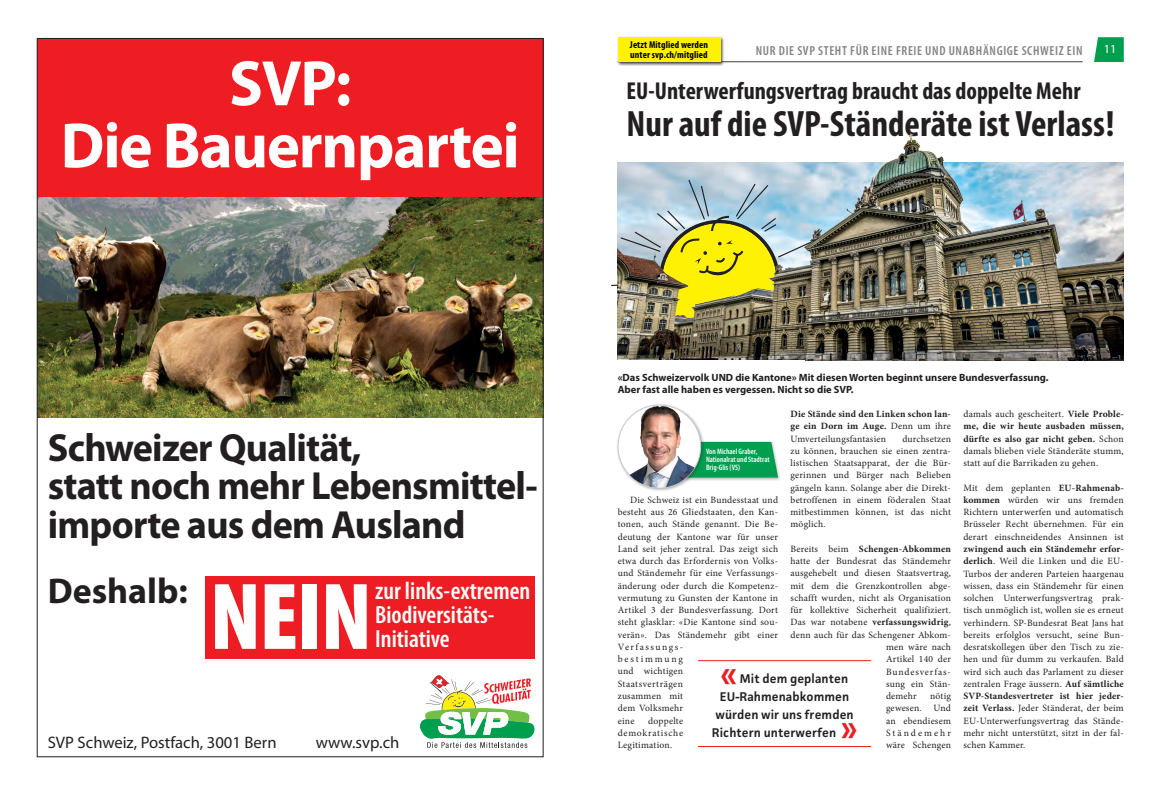
<style>
.page{position:relative;width:1161px;height:794px;background:#fff}
.page>*{position:absolute;margin:0;border:0;box-sizing:border-box;transform-origin:0 0}
.t1{font:900 condensed 95.73px "Myriad Pro";color:#fff}
.t2{font:700 64.75px/62.1px "Myriad Pro";letter-spacing:-.02em;color:#fff;text-align:center}
.t3{font:700 condensed 40.95px "Myriad Pro";color:#ee1d23}
.t4{font:700 39.38px/38.5px "Myriad Pro";letter-spacing:-.02em;color:#231f20}
.t5{font:700 condensed 36.75px "Myriad Pro";color:#231f20}
.t6{font:700 35.88px "Myriad Pro";color:#231f20}
.t7{font:600 condensed 25.03px/24.3px "Myriad Pro";color:#fff}
.t8{font:700 condensed 24.5px "Myriad Pro";color:#231f20}
.t9{font:16.62px "Myriad Pro";color:#231f20}
.t10{font:600 condensed 13.12px "Myriad Pro";letter-spacing:.05em;color:#808285}
.t11{font:600 12.69px "Facit";letter-spacing:.005em;color:#231f20}
.t12{font:12.25px "Myriad Pro";color:#fff}
.t13{font:700 10.5px/12.2px "Myriad Pro";color:#231f20}
.t14{font:700 condensed 10.06px/10.8px "Myriad Pro";letter-spacing:.01em;color:#000012}
.t15{font:9.62px/12.2px "Minion Pro";letter-spacing:.02em;color:#231f20;text-align:justify}
.t16{font:700 9.62px/12.2px "Minion Pro";letter-spacing:.02em;color:#231f20;text-align:justify}
.t17{font:9.62px "Minion Pro";letter-spacing:.09em;color:#231f20}
.t18{font:600 condensed 7.88px/7.9px "Myriad Pro";color:#fff}
.s1{font-weight:400}
.s2{font-weight:700}
</style>
<div class="page">
<svg style="left:1094px;top:37px;width:30px;height:25px"></svg>
<hr style="left:618px;top:61px;width:464px;height:1px;background:#6c6d70">
<div style="left:617px;top:36px;width:108px;height:30px;background:#231f20;opacity:.75"></div>
<div style="left:618px;top:37px;width:102px;height:25px;background:#fff101"></div>
<div style="left:669px;top:440px;width:112px;height:41px;background:#231f20;opacity:.3"></div>
<div style="left:704px;top:442px;width:74px;height:35px;background:#009f4f"></div>
<div style="left:617px;top:404px;width:87px;height:87px;background:#231f20;opacity:.31"></div>
<img style="left:621px;top:405px;width:80px;height:82px">
<img style="left:39px;top:196px;width:502px;height:221px">
<div style="left:37px;top:38px;width:506px;height:158px;background:#ee1d23"></div>
<div style="left:205px;top:576px;width:329px;height:82px;background:#ee1d23"></div>
<svg style="left:419px;top:675px;width:116px;height:73px"></svg>
<hr style="left:698px;top:660px;width:173px;height:1px;background:#ee1d23">
<hr style="left:698px;top:746px;width:173px;height:1px;background:#ee1d23">
<svg style="left:611px;top:180px;width:7px;height:180px"></svg>
<img style="left:618px;top:133px;width:506px;height:228px">
<h2 class="t2" style="left:61px;top:50px;width:460px">SVP:<br>Die Bauernpartei</h2>
<h3 class="t4" style="left:48px;top:427px;width:489px">Schweizer Qualität,<br>statt noch mehr Lebensmittel&shy;importe aus dem Ausland</h3>
<h3 class="t6" style="left:48px;top:568px;width:142px">Deshalb:</h3>
<h3 class="t7" style="left:375px;top:578px;width:157px">zur links-extremen<br>Biodiversitäts-</h3>
<h1 class="t1" style="left:210px;top:555px;width:164px">NEIN</h1>
<h3 class="t7" style="left:375px;top:626px;width:76px">Initiative</h3>
<h3 class="t9" style="left:48px;top:732px;width:230px">SVP Schweiz, Postfach, 3001 Bern</h3>
<h3 class="t9" style="left:316px;top:732px;width:85px">www.svp.ch</h3>
<p class="t14" style="left:630px;top:39px;width:80px">Jetzt Mitglied werden unter svp.ch/mitglied</p>
<h3 class="t10" style="left:756px;top:43px;width:328px">NUR DIE SVP STEHT FÜR EINE FREIE UND UNABHÄNGIGE SCHWEIZ EIN</h3>
<p class="t12" style="left:1104px;top:41px;width:14px">11</p>
<h3 class="t8" style="left:626px;top:75px;width:456px">EU-Unterwerfungsvertrag braucht das doppelte Mehr</h3>
<h3 class="t5" style="left:626px;top:101px;width:489px">Nur auf die SVP-Ständeräte ist Verlass!</h3>
<p class="t13" style="left:618px;top:371px;width:432px">«Das Schweizervolk UND die Kantone» Mit diesen Worten beginnt unsere Bundesverfassung.<br>Aber fast alle haben es vergessen. Nicht so die SVP.</p>
<p class="t16" style="left:790px;top:408px;width:162px">Die Stände sind den Linken schon lan&shy;ge ein Dorn im Auge. <span class="s1">Denn um ihre Umverteilungsfantasien</span></p>
<p class="t15" style="left:790px;top:432px;width:162px;text-indent:112px">durchsetzen zu können, brauchen sie einen zentra&shy;listischen Staatsapparat, der die Bür&shy;gerinnen und Bürger nach Belieben gängeln kann. Solange aber die Direkt&shy;betroffenen in einem föderalen Staat mitbestimmen können, ist das nicht möglich.</p>
<p class="t16" style="left:790px;top:542px;width:162px"><span class="s1">Bereits beim</span> Schengen-Abkommen</p>
<p class="t15" style="left:790px;top:555px;width:162px">hatte der Bundesrat das Ständemehr</p>
<p class="t15" style="left:790px;top:567px;width:162px">ausgehebelt und diesen Staatsvertrag,</p>
<p class="t15" style="left:790px;top:579px;width:162px">mit dem die Grenzkontrollen abge-</p>
<p class="t15" style="left:790px;top:592px;width:162px">schafft wurden, nicht als Organisation</p>
<p class="t15" style="left:790px;top:604px;width:162px">für kollektive Sicherheit qualifiziert.</p>
<p class="t16" style="left:790px;top:616px;width:162px"><span class="s1">Das war notabene</span> verfassungswidrig<span class="s1">,</span></p>
<p class="t15" style="left:790px;top:628px;width:162px">denn auch für das Schengener Abkom-</p>
<p class="t15" style="left:886px;top:641px;width:66px">men wäre nach</p>
<p class="t15" style="left:886px;top:653px;width:66px">Artikel 140 der</p>
<p class="t17" style="left:886px;top:665px;width:66px">Bundesverfas-</p>
<p class="t15" style="left:886px;top:677px;width:66px">sung ein Stän-</p>
<p class="t15" style="left:886px;top:690px;width:32px">demehr</p>
<p class="t18" style="left:706px;top:447px;width:65px">Von Michael Graber,<br>Nationalrat und Stadtrat<br>Brig-Glis (VS)</p>
<p class="t15" style="left:618px;top:494px;width:162px;text-align:left;text-indent:12px">Die Schweiz ist ein Bundesstaat und besteht aus 26 Gliedstaaten, den Kan&shy;tonen, auch Stände genannt. Die Be&shy;deutung der Kantone war für unser<br>Land seit jeher zentral. Das zeigt sich etwa durch das Erfordernis von Volks&shy;und Ständemehr für eine Verfassungs&shy;änderung oder durch die Kompetenz&shy;vermutung zu Gunsten der Kantone in<br>Artikel 3 der Bundesverfassung. Dort steht glasklar: «Die Kantone sind sou&shy;verän». Das Ständemehr gibt einer<br>Verfassungs-<br>bestimmung<br>und wichtigen<br>Staatsverträgen<br>zusammen mit<br>dem Volksmehr<br>eine</p>
<h3 class="t3" style="left:721px;top:647px;width:17px">«</h3>
<h3 class="t11" style="left:740px;top:671px;width:110px">Mit dem geplanten</h3>
<h3 class="t11" style="left:720px;top:689px;width:131px">EU-Rahmenabkommen</h3>
<h3 class="t11" style="left:715px;top:707px;width:140px">würden wir uns fremden</h3>
<h3 class="t11" style="left:712px;top:725px;width:126px">Richtern unterwerfen</h3>
<h3 class="t3" style="left:841px;top:701px;width:17px">»</h3>
<p class="t15" style="left:886px;top:690px;width:66px;text-indent:44px">nötig gewesen. Und an ebendiesem Ständemehr wäre Schengen</p>
<p class="t15" style="left:618px;top:714px;width:67px;text-indent:30px">doppelte demokratische Legitimation.</p>
<p class="t15" style="left:963px;top:408px;width:162px">damals auch gescheitert. <span class="s2">Viele Proble&shy;me, die wir heute ausbaden müssen, dürfte es also gar nicht geben.</span> Schon damals blieben viele Ständeräte stumm, statt auf die Barrikaden zu gehen.</p>
<p class="t15" style="left:963px;top:481px;width:162px">Mit dem geplanten <span class="s2">EU-Rahmenab&shy;kommen</span> würden wir uns fremden Richtern unterwerfen und automatisch Brüsseler Recht übernehmen. Für ein derart einschneidendes Ansinnen ist</p>
<p class="t15" style="left:963px;top:543px;width:162px"><span class="s2">zwingend auch ein Ständemehr erfor&shy;derlich</span>. Weil die Linken und die EU-Turbos der anderen Parteien haargenau wissen, dass ein Ständemehr für einen solchen Unterwerfungsvertrag prak&shy;tisch unmöglich ist, wollen sie es erneut verhindern. SP-Bundesrat Beat Jans hat bereits erfolglos versucht, seine Bun&shy;desratskollegen über den Tisch zu zie&shy;hen und für dumm zu verkaufen. Bald wird sich auch das Parlament zu dieser zentralen Frage äussern. <span class="s2">Auf sämtliche SVP-Standesvertreter ist hier jeder&shy;zeit Verlass.</span> Jeder Ständerat, der beim EU-Unterwerfungsvertrag das Stände&shy;mehr nicht unterstützt, sitzt in der fal&shy;schen Kammer.</p>
</div>
